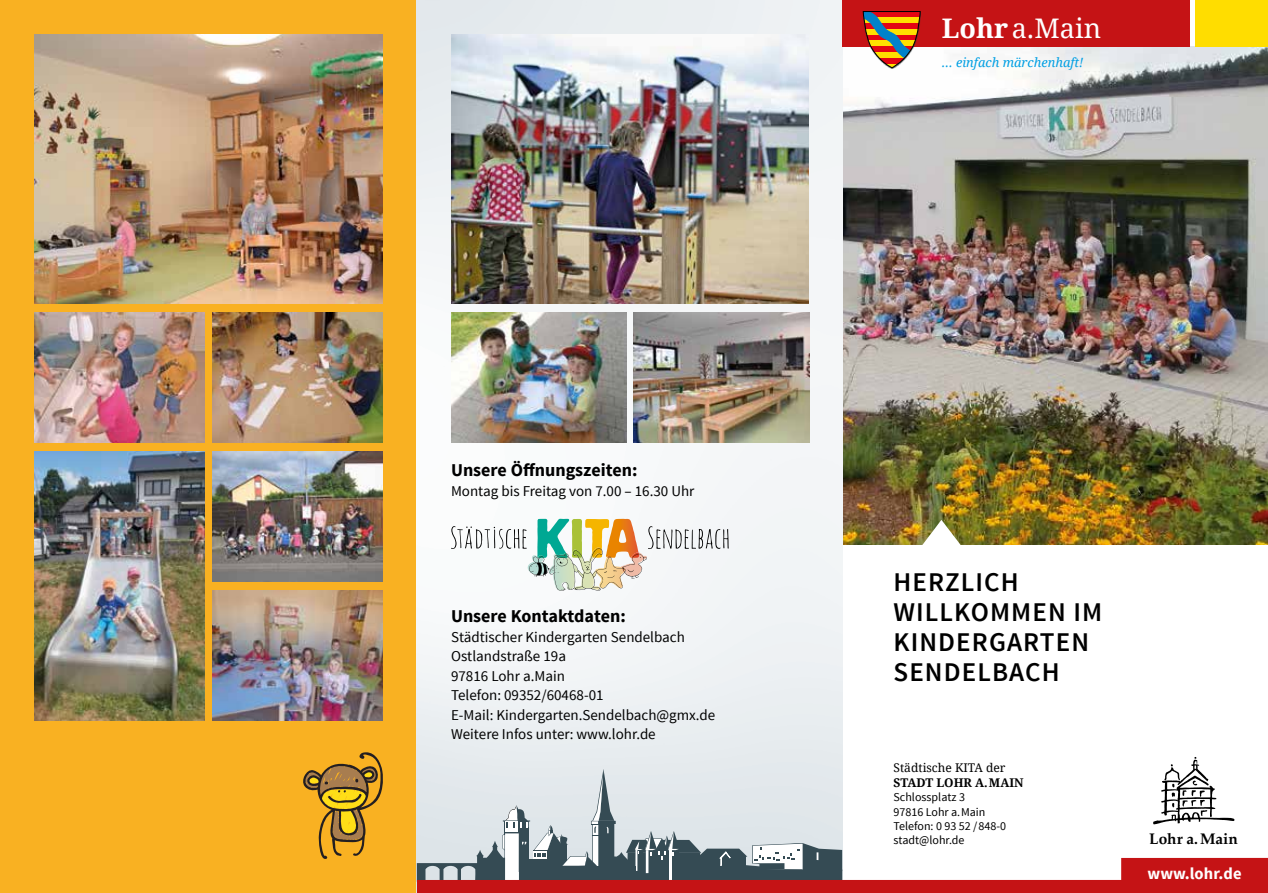
<style>
.page{position:relative;width:1268px;height:893px;background:#fff}
.page>*{position:absolute;margin:0;border:0;box-sizing:border-box;transform-origin:0 0}
.t1{font:600 27px/30px "Source Sans Pro";letter-spacing:.04em;color:#000}
.t2{font:27px "Noto Serif";color:#fff}
.t3{font:700 18px "Source Sans Pro";color:#000}
.t4{font:700 16.5px "Source Sans Pro";letter-spacing:.005em;color:#fff}
.t5{font:700 15.45px "Palatino";color:#000}
.t6{font:15px/19.5px "Source Sans Pro";color:#000}
.t7{font:italic 12.75px "Noto Serif";color:#009fe3}
.t8{font:12px/14.4px "Source Sans Pro";color:#000}
.t9{font:12px "Noto Serif";color:#000}
.t10{font:700 12px "Noto Serif";color:#000}
.s1{font-weight:700}
</style>
<div class="page">
<div style="left:0;top:0;width:417px;height:893px;background:#f9b122"></div>
<img style="left:842px;top:47px;width:425px;height:497px">
<img style="left:417px;top:0;width:425px;height:769px">
<svg style="left:417px;top:769px;width:425px;height:111px;background:#b7c1c6"></svg>
<div style="left:505px;top:833px;width:13px;height:49px;background:#fff"></div>
<svg style="left:1153px;top:757px;width:81px;height:67px"></svg>
<div style="left:1120px;top:858px;width:147px;height:26px;background:#c51315"></div>
<div style="left:417px;top:880px;width:850px;height:13px;background:#c51315"></div>
<div style="left:842px;top:0;width:347px;height:47px;background:#c51315"></div>
<div style="left:1194px;top:0;width:73px;height:47px;background:#fd0"></div>
<svg style="left:862px;top:11px;width:58px;height:57px"></svg>
<svg style="left:914px;top:520px;width:54px;height:25px"></svg>
<img style="left:451px;top:34px;width:357px;height:269px">
<svg style="left:451px;top:519px;width:277px;height:72px"></svg>
<svg style="left:303px;top:752px;width:80px;height:107px"></svg>
<img style="left:213px;top:312px;width:170px;height:130px">
<img style="left:633px;top:312px;width:176px;height:130px">
<img style="left:451px;top:312px;width:175px;height:130px">
<img style="left:34px;top:452px;width:170px;height:269px">
<img style="left:213px;top:452px;width:170px;height:130px">
<img style="left:213px;top:590px;width:170px;height:131px">
<img style="left:34px;top:34px;width:349px;height:269px">
<img style="left:34px;top:312px;width:170px;height:130px">
<p class="t3" style="left:451px;top:459px;width:188px">Unsere Öffnungszeiten:</p>
<p class="t6" style="left:451px;top:481px;width:245px">Montag bis Freitag von 7.00 – 16.30 Uhr</p>
<p class="t3" style="left:451px;top:605px;width:176px">Unsere Kontaktdaten:</p>
<p class="t6" style="left:451px;top:627px;width:266px">Städtischer Kindergarten Sendelbach<br>Ostlandstraße 19a<br>97816 Lohr a.Main<br>Telefon: 09352/60468-01<br>E-Mail: Kindergarten.Sendelbach@gmx.de<br>Weitere Infos unter: www.lohr.de</p>
<h1 class="t2" style="left:941px;top:10px;width:161px"><span class="s1">Lohr</span>a.Main</h1>
<p class="t7" style="left:941px;top:53px;width:143px">… einfach märchenhaft!</p>
<h1 class="t1" style="left:893px;top:568px;width:210px">HERZLICH<br>WILLKOMMEN IM<br>KINDERGARTEN<br>SENDELBACH</h1>
<p class="t9" style="left:893px;top:760px;width:113px">Städtische KITA der</p>
<p class="t10" style="left:893px;top:774px;width:132px">STADT LOHR A.MAIN</p>
<p class="t8" style="left:893px;top:790px;width:114px">Schlossplatz 3<br>97816 Lohr a. Main<br>Telefon: 0 93 52 /848-0 stadt@lohr.de</p>
<p class="t5" style="left:1148px;top:826px;width:90px">Lohr a.Main</p>
<p class="t4" style="left:1147px;top:863px;width:96px">www.lohr.de</p>
</div>
